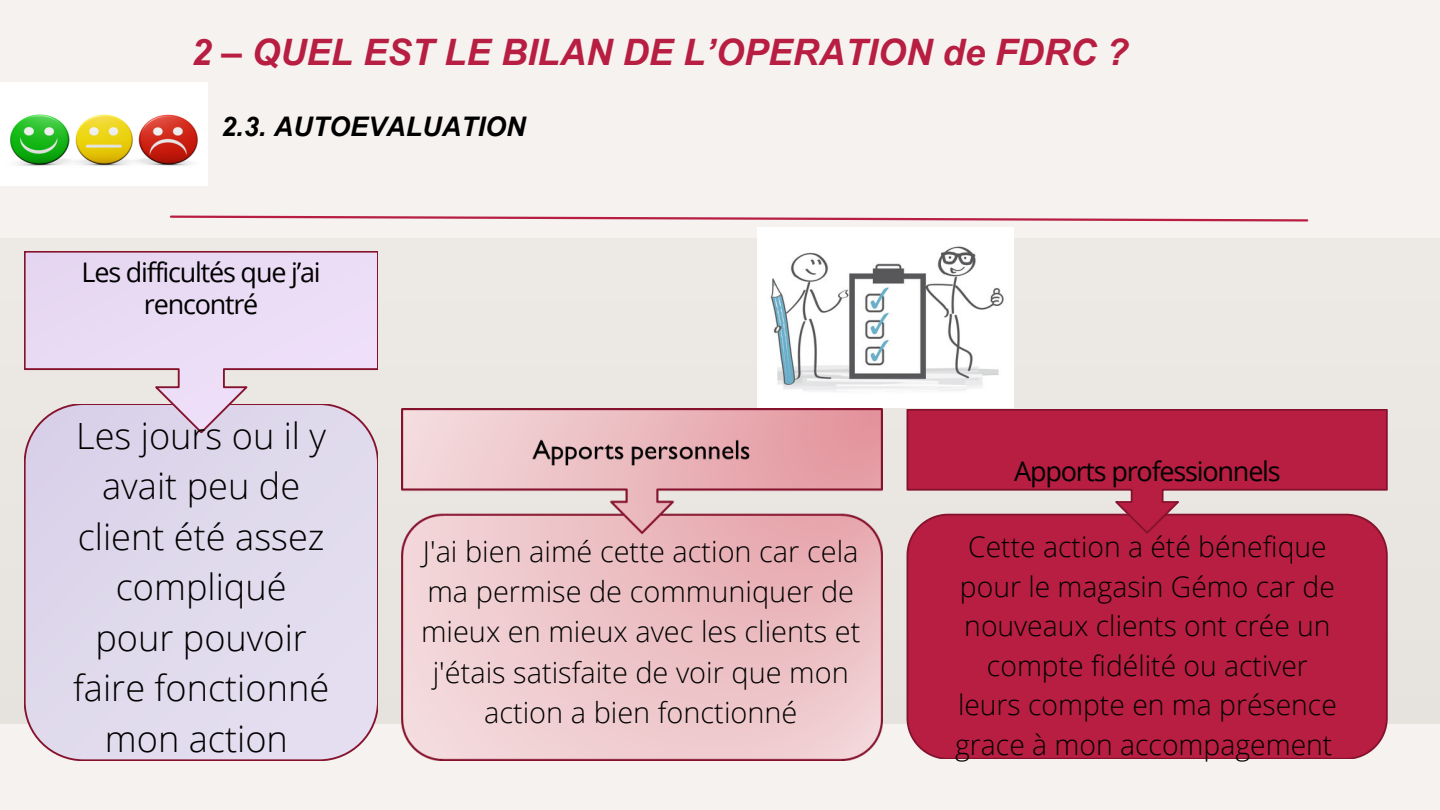
<style>
.page{position:relative;width:1440px;height:810px;background:#f6f2ef}
.page>*{position:absolute;margin:0;border:0;box-sizing:border-box;transform-origin:0 0}
.t1{font:italic 700 36.4px "Arial MT Pro";color:#b71e42}
.t2{font:300 36.2px/50.4px "Open Sans";color:#000;text-align:center}
.t3{font:300 28.9px/40.3px "Open Sans";color:#000;text-align:center}
.t4{font:300 28.3px/39.4px "Open Sans";color:#000;text-align:center}
.t5{font:27px/32.2px "Open Sans";letter-spacing:-.045em;color:#000;text-align:center}
.t6{font:italic 700 27px "Arial MT Pro";color:#000}
</style>
<div class="page">
<div style="left:0;top:239px;width:1440px;height:485px;background:#ece8e4"></div>
<svg style="left:170px;top:215px;width:1139px;height:7px"></svg>
<img style="left:0;top:82px;width:208px;height:104px">
<div style="left:25px;top:432px;width:353px;height:328px;background:#e0daed"></div>
<svg style="left:25px;top:252px;width:353px;height:180px"></svg>
<div style="left:907px;top:533px;width:481px;height:226px;background:#b71e42"></div>
<svg style="left:907px;top:409px;width:481px;height:124px;fill:#b71e42"></svg>
<img style="left:401px;top:408px;width:482px;height:352px">
<img style="left:757px;top:227px;width:257px;height:181px">
<p class="t1" style="left:191px;top:39px;width:939px">2 – QUEL EST LE BILAN DE L’OPERATION de FDRC ?</p>
<p class="t6" style="left:221px;top:117px;width:306px">2.3. AUTOEVALUATION</p>
<p class="t5" style="left:82px;top:255px;width:241px">Les difficultés que j’ai rencontré</p>
<p class="t2" style="left:73px;top:410px;width:258px">Les jours ou il y avait peu de client été assez compliqué pour pouvoir faire fonctionné mon action</p>
<p class="t5" style="left:1014px;top:454px;width:268px">Apports professionnels</p>
<p class="t3" style="left:421px;top:530px;width:441px">J'ai bien aimé cette action car cela ma permise de communiquer de mieux en mieux avec les clients et j'étais satisfaite de voir que mon action a bien fonctionné</p>
<p class="t4" style="left:955px;top:527px;width:383px">Cette action a été bénefique pour le magasin Gémo car de nouveaux clients ont crée un compte fidélité ou activer leurs compte en ma présence grace à mon accompagement</p>
</div>
